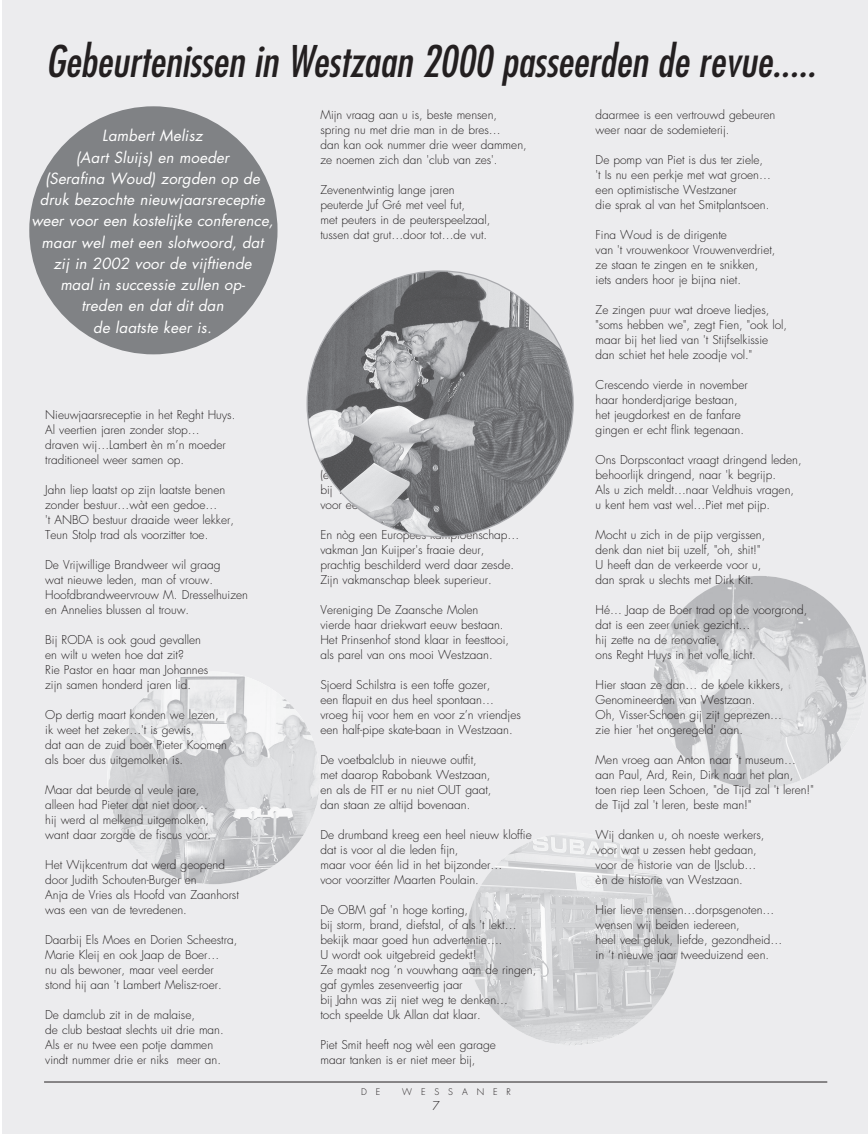
<style>
.page{position:relative;width:868px;height:1134px;background:#fff}
.page>*{position:absolute;margin:0;border:0;box-sizing:border-box;transform-origin:0 0}
.t1{font:italic condensed 42.5px "Futura";color:#231f20}
.t2{font:italic 15px/21.2px "Futura";letter-spacing:.01em;color:#fff;text-align:center}
.t3{font:300 11.88px/15px "Futura";color:#231f20}
.t4{font:300 8.88px "Futura";letter-spacing:1em;color:#231f20}
</style>
<div class="page">
<div style="left:2px;top:0;width:865px;height:1134px;background:#ececee"></div>
<img style="left:466px;top:835px;width:212px;height:210px">
<img style="left:109px;top:676px;width:210px;height:208px">
<img style="left:653px;top:576px;width:212px;height:212px">
<hr style="left:44px;top:1082px;width:783px;height:1px;background:#231f20">
<img style="left:308px;top:271px;width:265px;height:266px">
<div style="left:29px;top:106px;width:248px;height:248px;background:#808285;border-radius:50%"></div>
<h1 class="t1" style="left:46px;top:38px;width:771px">Gebeurtenissen in Westzaan 2000 passeerden de revue.....</h1>
<p class="t2" style="left:31px;top:126px;width:243px">Lambert Melisz<br>(Aart Sluijs) en moeder<br>(Serafina Woud) zorgden op de druk bezochte nieuwjaarsreceptie weer voor een kostelijke conference, maar wel met een slotwoord, dat<br>zij in 2002 voor de vijftiende<br>maal in successie zullen op-<br>treden en dat dit dan<br>de laatste keer is.</p>
<p class="t3" style="left:45px;top:408px;width:191px">Nieuwjaarsreceptie in het Reght Huys.<br>Al veertien jaren zonder stop… draven wij…Lambert èn m’n moeder traditioneel weer samen op.</p>
<p class="t3" style="left:45px;top:483px;width:190px">Jahn liep laatst op zijn laatste benen zonder bestuur…wàt een gedoe…<br>'t ANBO bestuur draaide weer lekker, Teun Stolp trad als voorzitter toe.</p>
<p class="t3" style="left:45px;top:558px;width:204px">De Vrijwillige Brandweer wil graag<br>wat nieuwe leden, man of vrouw.<br>Hoofdbrandweervrouw M. Dresselhuizen en Annelies blussen al trouw.</p>
<p class="t3" style="left:45px;top:633px;width:164px">Bij RODA is ook goud gevallen en wilt u weten hoe dat zit?<br>Rie Pastor en haar man Johannes zijn samen honderd jaren lid.</p>
<p class="t3" style="left:45px;top:708px;width:183px">Op dertig maart konden we lezen, ik weet het zeker…'t is gewis,<br>dat aan de zuid boer Pieter Koomen als boer dus uitgemolken is.</p>
<p class="t3" style="left:45px;top:783px;width:167px">Maar dat beurde al veule jare, alleen had Pieter dat niet door… hij werd al melkend uitgemolken, want daar zorgde de fiscus voor.</p>
<p class="t3" style="left:45px;top:858px;width:195px">Het Wijkcentrum dat werd geopend door Judith Schouten-Burger en<br>Anja de Vries als Hoofd van Zaanhorst was een van de tevredenen.</p>
<p class="t3" style="left:45px;top:933px;width:193px">Daarbij Els Moes en Dorien Scheestra, Marie Kleij en ook Jaap de Boer…<br>nu als bewoner, maar veel eerder stond hij aan 't Lambert Melisz-roer.</p>
<p class="t3" style="left:45px;top:1008px;width:180px">De damclub zit in de malaise,<br>de club bestaat slechts uit drie man.<br>Als er nu twee een potje dammen vindt nummer drie er niks meer an.</p>
<p class="t3" style="left:320px;top:108px;width:208px">Mijn vraag aan u is, beste mensen, spring nu met drie man in de bres…<br>dan kan ook nummer drie weer dammen, ze noemen zich dan 'club van zes'.</p>
<p class="t3" style="left:320px;top:183px;width:172px">Zevenentwintig lange jaren peuterde Juf Gré met veel fut,<br>met peuters in de peuterspeelzaal, tussen dat grut…door tot…de vut.</p>
<p class="t3" style="left:320px;top:528px;width:200px">En nòg een Europees kampioenschap… vakman Jan Kuijper's fraaie deur, prachtig beschilderd werd daar zesde.<br>Zijn vakmanschap bleek superieur.</p>
<p class="t3" style="left:320px;top:603px;width:190px">Vereniging De Zaansche Molen vierde haar driekwart eeuw bestaan.<br>Het Prinsenhof stond klaar in feesttooi, als parel van ons mooi Westzaan.</p>
<p class="t3" style="left:320px;top:678px;width:202px">Sjoerd Schilstra is een toffe gozer,<br>een flapuit en dus heel spontaan… vroeg hij voor hem en voor z’n vriendjes een half-pipe skate-baan in Westzaan.</p>
<p class="t3" style="left:320px;top:753px;width:172px">De voetbalclub in nieuwe outfit, met daarop Rabobank Westzaan, en als de FIT er nu niet OUT gaat, dan staan ze altijd bovenaan.</p>
<p class="t3" style="left:320px;top:828px;width:213px">De drumband kreeg een heel nieuw kloffie dat is voor al die leden fijn,<br>maar voor één lid in het bijzonder…<br>voor voorzitter Maarten Poulain.</p>
<p class="t3" style="left:320px;top:903px;width:217px">De OBM gaf 'n hoge korting,<br>bij storm, brand, diefstal, of als 't lekt… bekijk maar goed hun advertentie….<br>U wordt ook uitgebreid gedekt!<br>Ze maakt nog ‘n vouwhang aan de ringen, gaf gymles zesenveertig jaar<br>bij Jahn was zij niet weg te denken…<br>toch speelde Uk Allan dat klaar.</p>
<p class="t3" style="left:320px;top:1038px;width:177px">Piet Smit heeft nog wèl een garage maar tanken is er niet meer bij,</p>
<p class="t4" style="left:361px;top:1087px;width:21px">D E</p>
<p class="t4" style="left:402px;top:1087px;width:110px">WESSANER</p>
<p class="t3" style="left:432px;top:1098px;width:9px">7</p>
<p class="t3" style="left:595px;top:108px;width:181px">daarmee is een vertrouwd gebeuren weer naar de sodemieterij.</p>
<p class="t3" style="left:595px;top:153px;width:177px">De pomp van Piet is dus ter ziele, 't Is nu een perkje met wat groen… een optimistische Westzaner<br>die sprak al van het Smitplantsoen.</p>
<p class="t3" style="left:595px;top:228px;width:181px">Fina Woud is de dirigente<br>van 't vrouwenkoor Vrouwenverdriet, ze staan te zingen en te snikken, iets anders hoor je bijna niet.</p>
<p class="t3" style="left:595px;top:303px;width:193px">Ze zingen puur wat droeve liedjes, "soms hebben we", zegt Fien, "ook lol, maar bij het lied van 't Stijfselkissie dan schiet het hele zoodje vol."</p>
<p class="t3" style="left:595px;top:378px;width:154px">Crescendo vierde in november haar honderdjarige bestaan, het jeugdorkest en de fanfare gingen er echt flink tegenaan.</p>
<p class="t3" style="left:595px;top:453px;width:207px">Ons Dorpscontact vraagt dringend leden, behoorlijk dringend, naar 'k begrijp.<br>Als u zich meldt…naar Veldhuis vragen, u kent hem vast wel…Piet met pijp.</p>
<p class="t3" style="left:595px;top:528px;width:171px">Mocht u zich in de pijp vergissen, denk dan niet bij uzelf, "oh, shit!"<br>U heeft dan de verkeerde voor u, dan sprak u slechts met Dirk Kit.</p>
<p class="t3" style="left:595px;top:603px;width:213px">Hé… Jaap de Boer trad op de voorgrond, dat is een zeer uniek gezicht…<br>hij zette na de renovatie,<br>ons Reght Huys in het volle licht.</p>
<p class="t3" style="left:595px;top:678px;width:189px">Hier staan ze dan… de koele kikkers, Genomineerden van Westzaan.<br>Oh, Visser-Schoen gij zijt geprezen… zie hier 'het ongeregeld' aan.</p>
<p class="t3" style="left:595px;top:753px;width:219px">Men vroeg aan Anton naar 't museum… aan Paul, Ard, Rein, Dirk naar het plan, toen riep Leen Schoen, "de Tijd zal 't leren!" de Tijd zal 't leren, beste man!"</p>
<p class="t3" style="left:595px;top:828px;width:170px">Wij danken u, oh noeste werkers, voor wat u zessen hebt gedaan, voor de historie van de IJsclub… èn de historie van Westzaan.</p>
<p class="t3" style="left:595px;top:903px;width:188px">Hier lieve mensen…dorpsgenoten… wensen wij beiden iedereen,<br>heel veel geluk, liefde, gezondheid… in ‘t nieuwe jaar tweeduizend een.</p>
</div>
